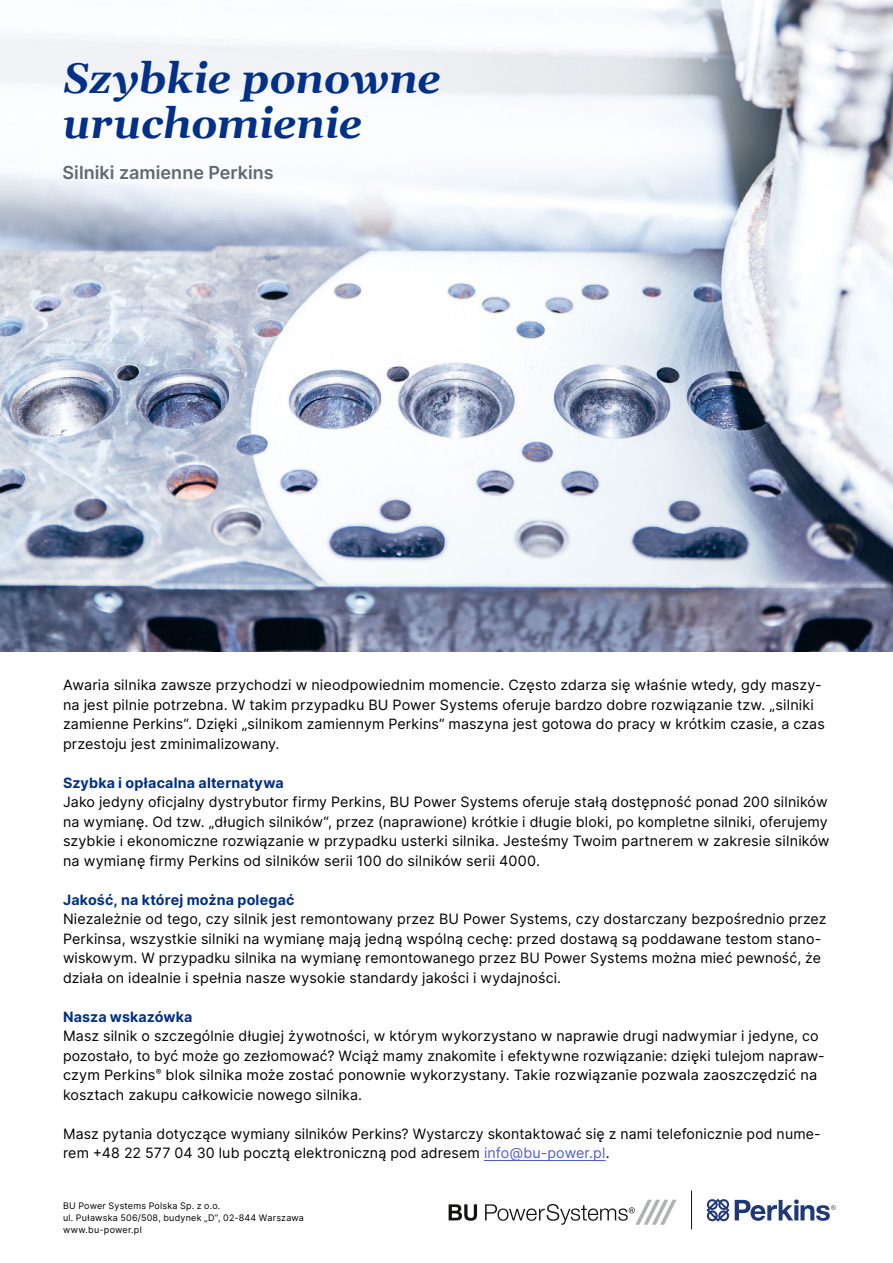
<style>
.page{position:relative;width:893px;height:1263px;background:#fff}
.page>*{position:absolute;margin:0;border:0;box-sizing:border-box;transform-origin:0 0}
.t1{font:italic 700 42px/45px "Gelasio";letter-spacing:-.015em;color:#003087}
.t2{font:600 18px "Inter";letter-spacing:.005em;color:#5e6a71}
.t3{font:14.25px/19.5px "Inter";letter-spacing:.01em;color:#000}
.t4{font:700 14.25px "Inter";letter-spacing:.015em;color:#003087}
.t5{font:9px/12px "Inter";letter-spacing:.025em;color:#000}
.s1{color:#4f5cd6}
</style>
<div class="page">
<svg style="left:706px;top:1199px;width:130px;height:23px"></svg>
<hr style="left:691px;top:1190px;width:1px;height:39px;background:#131211">
<svg style="left:449px;top:1204px;width:28px;height:17px"></svg>
<svg style="left:485px;top:1200px;width:192px;height:25px"></svg>
<img style="left:1px;top:0;width:892px;height:651px">
<hr style="left:484px;top:1160px;width:122px;height:1px;background:#4f5cd6">
<h1 class="t1" style="left:62px;top:60px;width:380px">Szybkie ponowne uruchomienie</h1>
<p class="t2" style="left:62px;top:162px;width:213px">Silniki zamienne Perkins</p>
<p class="t3" style="left:63px;top:675px;width:763px">Awaria silnika zawsze przychodzi w nieodpowiednim momencie. Często zdarza się właśnie wtedy, gdy maszy&shy;na jest pilnie potrzebna. W takim przypadku BU Power Systems oferuje bardzo dobre rozwiązanie tzw. „silniki zamienne Perkins“. Dzięki „silnikom zamiennym Perkins“ maszyna jest gotowa do pracy w krótkim czasie, a czas przestoju jest zminimalizowany.</p>
<p class="t4" style="left:63px;top:772px;width:222px">Szybka i opłacalna alternatywa</p>
<p class="t3" style="left:63px;top:792px;width:768px">Jako jedyny oficjalny dystrybutor firmy Perkins, BU Power Systems oferuje stałą dostępność ponad 200 silników na wymianę. Od tzw. „długich silników“, przez (naprawione) krótkie i długie bloki, po kompletne silniki, oferujemy szybkie i ekonomiczne rozwiązanie w przypadku usterki silnika. Jesteśmy Twoim partnerem w zakresie silników na wymianę firmy Perkins od silników serii 100 do silników serii 4000.</p>
<p class="t4" style="left:63px;top:889px;width:233px">Jakość, na której można polegać</p>
<p class="t3" style="left:63px;top:909px;width:765px">Niezależnie od tego, czy silnik jest remontowany przez BU Power Systems, czy dostarczany bezpośrednio przez Perkinsa, wszystkie silniki na wymianę mają jedną wspólną cechę: przed dostawą są poddawane testom stano&shy;wiskowym. W przypadku silnika na wymianę remontowanego przez BU Power Systems można mieć pewność, że działa on idealnie i spełnia nasze wysokie standardy jakości i wydajności.</p>
<p class="t4" style="left:63px;top:1006px;width:131px">Nasza wskazówka</p>
<p class="t3" style="left:63px;top:1026px;width:763px">Masz silnik o szczególnie długiej żywotności, w którym wykorzystano w naprawie drugi nadwymiar i jedyne, co pozostało, to być może go zezłomować? Wciąż mamy znakomite i efektywne rozwiązanie: dzięki tulejom napraw&shy;czym Perkins<sup>®</sup> blok silnika może zostać ponownie wykorzystany. Takie rozwiązanie pozwala zaoszczędzić na kosztach zakupu całkowicie nowego silnika.</p>
<p class="t3" style="left:63px;top:1123px;width:759px">Masz pytania dotyczące wymiany silników Perkins? Wystarczy skontaktować się z nami telefonicznie pod nume&shy;rem +48 22 577 04 30 lub pocztą elektroniczną pod adresem <span class="s1">info@bu-power.pl</span>.</p>
<p class="t5" style="left:63px;top:1199px;width:242px">BU Power Systems Polska Sp. z o.o.<br>ul. Puławska 506/508, budynek „D“, 02-844 Warszawa www.bu-power.pl</p>
</div>
